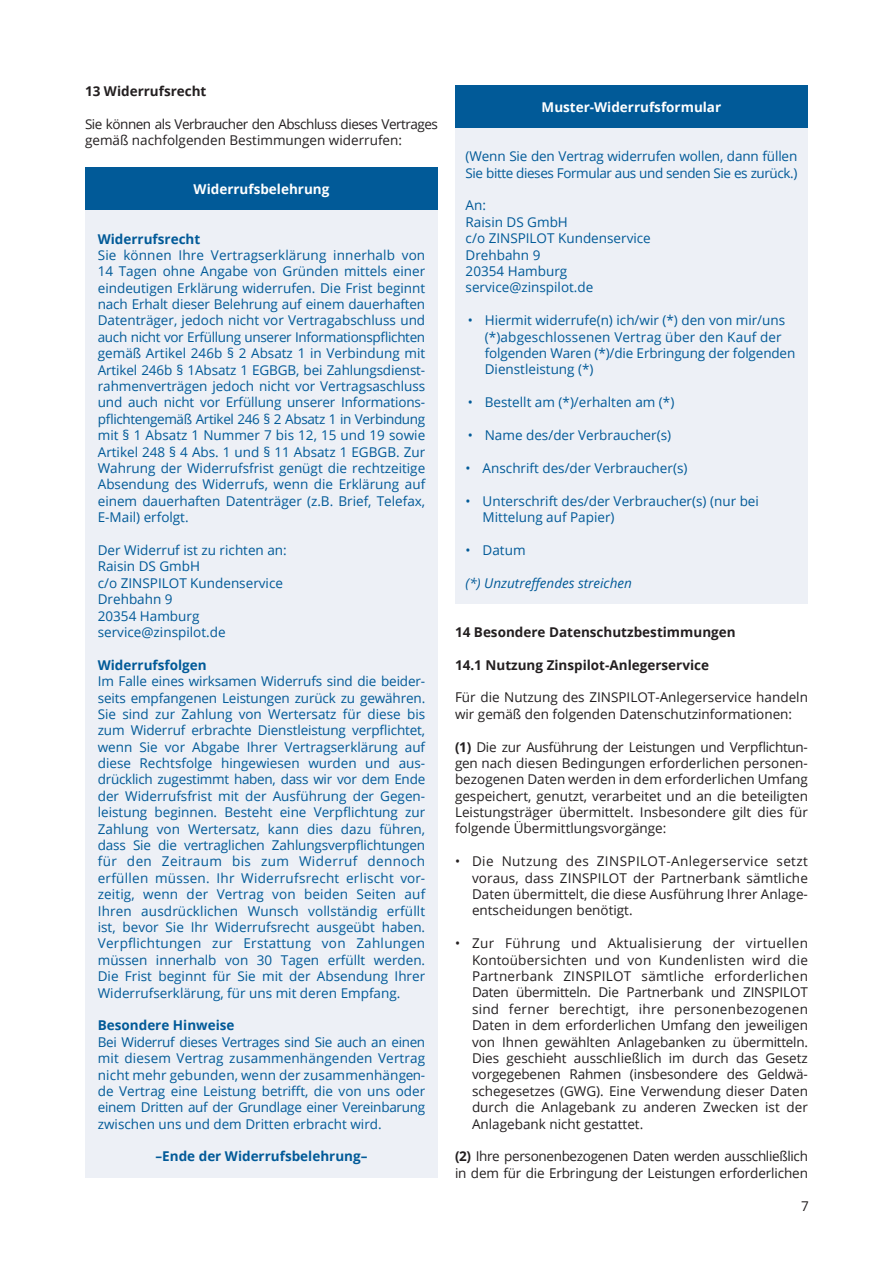
<style>
.page{position:relative;width:893px;height:1263px;background:#fff}
.page>*{position:absolute;margin:0;border:0;box-sizing:border-box;transform-origin:0 0}
.t1{font:13.5px/16.4px "Open Sans";color:#015a98}
.t2{font:13.5px/16.4px "Open Sans";color:#231f20;text-align:justify}
.t3{font:13.5px/16.4px "Open Sans";letter-spacing:-.025em;color:#231f20}
.t4{font:13.5px/16.4px "Open Sans";letter-spacing:-.02em;color:#015a98}
.t5{font:13.5px/16.4px "Open Sans";letter-spacing:-.035em;color:#231f20}
.t6{font:700 13.5px "Open Sans";color:#231f20}
.t7{font:700 13.5px "Open Sans";color:#015a98}
.t8{font:700 13.5px "Open Sans";color:#fff}
.t9{font:italic 13.5px "Open Sans";color:#015a98}
.s1{font-weight:700}
</style>
<div class="page">
<div style="left:455px;top:122px;width:353px;height:482px;background:#edf0f6"></div>
<div style="left:455px;top:86px;width:353px;height:42px;background:#015a98"></div>
<div style="left:85px;top:202px;width:353px;height:976px;background:#edf0f6"></div>
<div style="left:85px;top:168px;width:353px;height:42px;background:#015a98"></div>
<p class="t6" style="left:85px;top:82px;width:123px">13 Widerrufsrecht</p>
<p class="t5" style="left:85px;top:115px;width:354px">Sie können als Verbraucher den Abschluss dieses Vertrages gemäß nachfolgenden Bestimmungen widerrufen:</p>
<p class="t8" style="left:194px;top:180px;width:137px">Widerrufsbelehrung</p>
<p class="t7" style="left:98px;top:229px;width:104px">Widerrufsrecht</p>
<p class="t1" style="left:98px;top:246px;width:329px;text-align:justify">Sie können Ihre Vertragserklärung innerhalb von 14 Tagen ohne Angabe von Gründen mittels einer eindeutigen Erklärung widerrufen. Die Frist beginnt nach Erhalt dieser Belehrung auf einem dauerhaften Datenträger, jedoch nicht vor Vertragabschluss und auch nicht vor Erfüllung unserer Informationspflichten gemäß Artikel 246b § 2 Absatz 1 in Verbindung mit Artikel 246b § 1Absatz 1 EGBGB, bei Zahlungsdienst&shy;rahmenverträgen jedoch nicht vor Vertragsaschluss und auch nicht vor Erfüllung unserer Informations&shy;pflichtengemäß Artikel 246 § 2 Absatz 1 in Verbindung mit § 1 Absatz 1 Nummer 7 bis 12, 15 und 19 sowie Artikel 248 § 4 Abs. 1 und § 11 Absatz 1 EGBGB. Zur Wahrung der Widerrufsfrist genügt die rechtzeitige Absendung des Widerrufs, wenn die Erklärung auf einem dauerhaften Datenträger (z.B. Brief, Telefax, E-Mail) erfolgt.</p>
<p class="t1" style="left:98px;top:541px;width:191px">Der Widerruf ist zu richten an:<br>Raisin DS GmbH<br>c/o ZINSPILOT Kundenservice<br>Drehbahn 9<br>20354 Hamburg service@zinspilot.de</p>
<p class="t7" style="left:98px;top:655px;width:110px">Widerrufsfolgen</p>
<p class="t1" style="left:98px;top:673px;width:329px;text-align:justify">Im Falle eines wirksamen Widerrufs sind die beider&shy;seits empfangenen Leistungen zurück zu gewähren.<br>Sie sind zur Zahlung von Wertersatz für diese bis zum Widerruf erbrachte Dienstleistung verpflichtet, wenn Sie vor Abgabe Ihrer Vertragserklärung auf diese Rechtsfolge hingewiesen wurden und aus&shy;drücklich zugestimmt haben, dass wir vor dem Ende der Widerrufsfrist mit der Ausführung der Gegen&shy;leistung beginnen. Besteht eine Verpflichtung zur Zahlung von Wertersatz, kann dies dazu führen, dass Sie die vertraglichen Zahlungsverpflichtungen für den Zeitraum bis zum Widerruf dennoch erfüllen müssen. Ihr Widerrufsrecht erlischt vor&shy;zeitig, wenn der Vertrag von beiden Seiten auf Ihren ausdrücklichen Wunsch vollständig erfüllt ist, bevor Sie Ihr Widerrufsrecht ausgeübt haben.<br>Verpflichtungen zur Erstattung von Zahlungen müssen innerhalb von 30 Tagen erfüllt werden.<br>Die Frist beginnt für Sie mit der Absendung Ihrer Widerrufserklärung, für uns mit deren Empfang.</p>
<p class="t7" style="left:98px;top:1016px;width:138px">Besondere Hinweise</p>
<p class="t1" style="left:98px;top:1033px;width:329px;text-align:justify">Bei Widerruf dieses Vertrages sind Sie auch an einen mit diesem Vertrag zusammenhängenden Vertrag nicht mehr gebunden, wenn der zusammenhängen&shy;de Vertrag eine Leistung betrifft, die von uns oder einem Dritten auf der Grundlage einer Vereinbarung zwischen uns und dem Dritten erbracht wird.</p>
<p class="t7" style="left:156px;top:1147px;width:213px">–Ende der Widerrufsbelehrung–</p>
<p class="t8" style="left:542px;top:98px;width:181px">Muster-Widerrufsformular</p>
<p class="t4" style="left:466px;top:148px;width:333px">(Wenn Sie den Vertrag widerrufen wollen, dann füllen<br>Sie bitte dieses Formular aus und senden Sie es zurück.)</p>
<p class="t1" style="left:466px;top:197px;width:187px">An:<br>Raisin DS GmbH<br>c/o ZINSPILOT Kundenservice<br>Drehbahn 9<br>20354 Hamburg service@zinspilot.de</p>
<p class="t1" style="left:485px;top:312px;width:312px;text-indent:-17px">• Hiermit widerrufe(n) ich/wir (*) den von mir/uns (*)abgeschlossenen Vertrag über den Kauf der folgenden Waren (*)/die Erbringung der folgenden Dienstleistung (*)</p>
<p class="t1" style="left:468px;top:394px;width:208px">• Bestellt am (*)/erhalten am (*)</p>
<p class="t1" style="left:468px;top:426px;width:205px">• Name des/der Verbraucher(s)</p>
<p class="t1" style="left:466px;top:459px;width:223px">• Anschrift des/der Verbraucher(s)</p>
<p class="t1" style="left:483px;top:492px;width:278px;text-indent:-17px">• Unterschrift des/der Verbraucher(s) (nur bei<br>Mittelung auf Papier)</p>
<p class="t1" style="left:466px;top:541px;width:61px">• Datum</p>
<p class="t9" style="left:466px;top:573px;width:168px">(*) Unzutreffendes streichen</p>
<p class="t6" style="left:455px;top:622px;width:282px">14 Besondere Datenschutzbestimmungen</p>
<p class="t6" style="left:455px;top:655px;width:256px">14.1 Nutzung Zinspilot-Anlegerservice</p>
<p class="t2" style="left:455px;top:689px;width:354px">Für die Nutzung des ZINSPILOT-Anlegerservice handeln wir gemäß den folgenden Datenschutzinformationen:</p>
<p class="t2" style="left:455px;top:738px;width:354px"><span class="s1">(1)</span> Die zur Ausführung der Leistungen und Verpflichtun&shy;gen nach diesen Bedingungen erforderlichen personen&shy;bezogenen Daten werden in dem erforderlichen Umfang gespeichert, genutzt, verarbeitet und an die beteiligten Leistungsträger übermittelt. Insbesondere gilt dies für folgende Übermittlungsvorgänge:</p>
<p class="t2" style="left:472px;top:853px;width:337px;text-indent:-17px">• Die Nutzung des ZINSPILOT-Anlegerservice setzt voraus, dass ZINSPILOT der Partnerbank sämtliche Daten übermittelt, die diese Ausführung Ihrer Anlage&shy;entscheidungen benötigt.</p>
<p class="t2" style="left:472px;top:935px;width:337px;text-indent:-17px">• Zur Führung und Aktualisierung der virtuellen Kontoübersichten und von Kundenlisten wird die Partnerbank ZINSPILOT sämtliche erforderlichen Daten übermitteln. Die Partnerbank und ZINSPILOT sind ferner berechtigt, ihre personenbezogenen Daten in dem erforderlichen Umfang den jeweiligen von Ihnen gewählten Anlagebanken zu übermitteln.<br>Dies geschieht ausschließlich im durch das Gesetz vorgegebenen Rahmen (insbesondere des Geldwä&shy;schegesetzes (GWG). Eine Verwendung dieser Daten durch die Anlagebank zu anderen Zwecken ist der Anlagebank nicht gestattet.</p>
<p class="t3" style="left:455px;top:1148px;width:354px"><span class="s1">(2)</span> Ihre personenbezogenen Daten werden ausschließlich in dem für die Erbringung der Leistungen erforderlichen</p>
<p class="t2" style="left:801px;top:1197px;width:9px">7</p>
</div>
